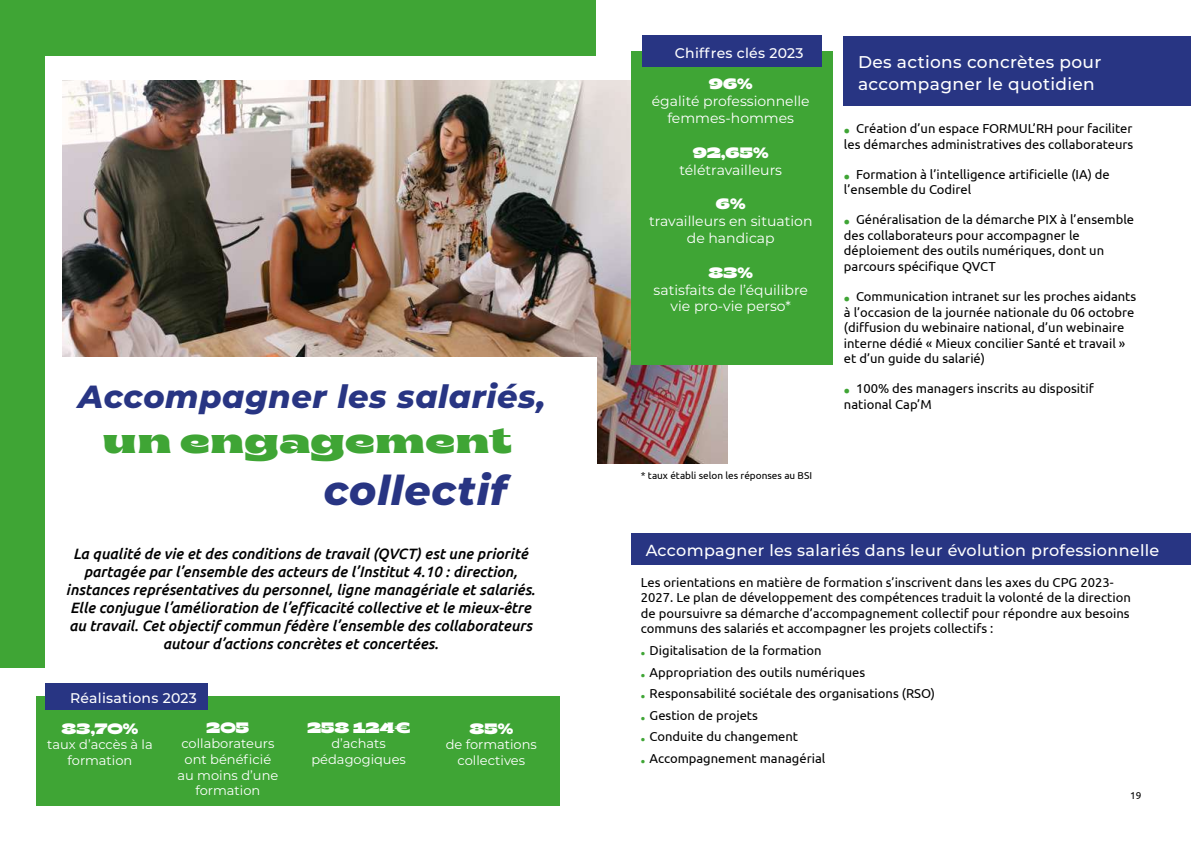
<style>
.page{position:relative;width:1191px;height:842px;background:#fff}
.page>*{position:absolute;margin:0;border:0;box-sizing:border-box;transform-origin:0 0}
.t1{font:italic 800 41px "Montserrat";letter-spacing:.02em;color:#283583}
.t2{font:900 semi-expanded 36px "Brice";letter-spacing:.02em;color:#3fa535}
.t3{font:italic 800 32px "Montserrat";letter-spacing:.02em;color:#283583}
.t4{font:500 17px/22px "Montserrat";letter-spacing:.02em;color:#fff}
.t5{font:500 16px "Montserrat";letter-spacing:.02em;color:#fff}
.t6{font:italic 500 15px/18px "Ubuntu";color:#000;text-align:center}
.t7{font:900 semi-expanded 15px "Brice";color:#fff}
.t8{font:14px/16.8px "Montserrat";color:#fff;text-align:center}
.t9{font:500 14px "Montserrat";letter-spacing:.02em;color:#fff}
.t10{font:13px/15.6px "Ubuntu";color:#000}
.t11{font:13px/15.6px "Montserrat";color:#fff;text-align:center}
.t12{font:10px "Ubuntu";color:#000}
.s1{font-weight:700;font-size:25px;color:#3fa535}
.s2{font-weight:700;font-size:18px;color:#3fa535}
</style>
<div class="page">
<div style="left:0;top:0;width:595px;height:668px;background:#3fa535"></div>
<div style="left:45px;top:56px;width:596px;height:612px;background:#fff"></div>
<img style="left:62px;top:81px;width:665px;height:382px">
<div style="left:631px;top:51px;width:202px;height:314px;background:#3fa535"></div>
<div style="left:642px;top:35px;width:179px;height:32px;background:#283583"></div>
<div style="left:631px;top:533px;width:560px;height:31px;background:#283583"></div>
<div style="left:844px;top:36px;width:347px;height:70px;background:#283583"></div>
<div style="left:36px;top:696px;width:523px;height:110px;background:#3fa535"></div>
<div style="left:52px;top:357px;width:545px;height:140px;background:#fff"></div>
<div style="left:45px;top:683px;width:162px;height:27px;background:#283583"></div>
<h3 class="t3" style="left:78px;top:373px;width:469px">Accompagner les salariés,</h3>
<h2 class="t2" style="left:103px;top:424px;width:410px">un engagement</h2>
<h1 class="t1" style="left:324px;top:461px;width:184px">collectif</h1>
<p class="t6" style="left:66px;top:544px;width:471px">La qualité de vie et des conditions de travail (QVCT) est une priorité partagée par l’ensemble des acteurs de l’Institut 4.10 : direction, instances représentatives du personnel, ligne managériale et salariés.<br>Elle conjugue l’amélioration de l’efficacité collective et le mieux-être au travail. Cet objectif commun fédère l’ensemble des collaborateurs autour d’actions concrètes et concertées.</p>
<p class="t9" style="left:70px;top:688px;width:128px">Réalisations 2023</p>
<p class="t7" style="left:62px;top:721px;width:78px">83,70%</p>
<p class="t11" style="left:47px;top:736px;width:107px">taux d’accès à la formation</p>
<p class="t7" style="left:207px;top:720px;width:44px">205</p>
<p class="t11" style="left:177px;top:735px;width:102px">collaborateurs ont bénéficié au moins d’une formation</p>
<p class="t7" style="left:307px;top:720px;width:104px">258 124€</p>
<p class="t11" style="left:311px;top:735px;width:96px">d’achats pédagogiques</p>
<p class="t7" style="left:469px;top:721px;width:45px">85%</p>
<p class="t11" style="left:446px;top:736px;width:93px">de formations collectives</p>
<p class="t9" style="left:675px;top:43px;width:130px">Chiffres clés 2023</p>
<p class="t7" style="left:709px;top:77px;width:45px">96%</p>
<p class="t8" style="left:652px;top:92px;width:159px">égalité professionnelle femmes-hommes</p>
<p class="t7" style="left:693px;top:146px;width:77px">92,65%</p>
<p class="t8" style="left:679px;top:161px;width:104px">télétravailleurs</p>
<p class="t7" style="left:716px;top:197px;width:31px">6%</p>
<p class="t8" style="left:649px;top:212px;width:165px">travailleurs en situation de handicap</p>
<p class="t7" style="left:708px;top:266px;width:46px">83%</p>
<p class="t8" style="left:653px;top:281px;width:156px">satisfaits de l’équilibre vie pro-vie perso*</p>
<p class="t12" style="left:641px;top:469px;width:173px">* taux établi selon les réponses au BSI</p>
<h3 class="t4" style="left:858px;top:50px;width:245px">Des actions concrètes pour accompagner le quotidien</h3>
<p class="t10" style="left:844px;top:120px;width:291px"><span class="s1">.</span> Création d’un espace FORMUL’RH pour faciliter les démarches administratives des collaborateurs</p>
<p class="t10" style="left:844px;top:166px;width:267px"><span class="s1">.</span> Formation à l’intelligence artificielle (IA) de l’ensemble du Codirel</p>
<p class="t10" style="left:844px;top:211px;width:292px"><span class="s1">.</span> Généralisation de la démarche PIX à l’ensemble des collaborateurs pour accompagner le déploiement des outils numériques, dont un parcours spécifique QVCT</p>
<p class="t10" style="left:844px;top:288px;width:294px"><span class="s1">.</span> Communication intranet sur les proches aidants à l’occasion de la journée nationale du 06 octobre (diffusion du webinaire national, d’un webinaire interne dédié « Mieux concilier Santé et travail » et d’un guide du salarié)</p>
<p class="t10" style="left:844px;top:381px;width:251px"><span class="s1">.</span> 100% des managers inscrits au dispositif national Cap’M</p>
<p class="t5" style="left:645px;top:540px;width:515px">Accompagner les salariés dans leur évolution professionnelle</p>
<p class="t10" style="left:641px;top:574px;width:491px">Les orientations en matière de formation s’inscrivent dans les axes du CPG 2023- 2027. Le plan de développement des compétences traduit la volonté de la direction de poursuivre sa démarche d’accompagnement collectif pour répondre aux besoins communs des salariés et accompagner les projets collectifs :</p>
<p class="t10" style="left:641px;top:639px;width:296px;line-height:21.6px"><span class="s2">.</span> Digitalisation de la formation<br><span class="s2">.</span> Appropriation des outils numériques<br><span class="s2">.</span> Responsabilité sociétale des organisations (RSO) <span class="s2">.</span> Gestion de projets<br><span class="s2">.</span> Conduite du changement<br><span class="s2">.</span> Accompagnement managérial</p>
<p class="t12" style="left:1130px;top:789px;width:13px">19</p>
</div>
